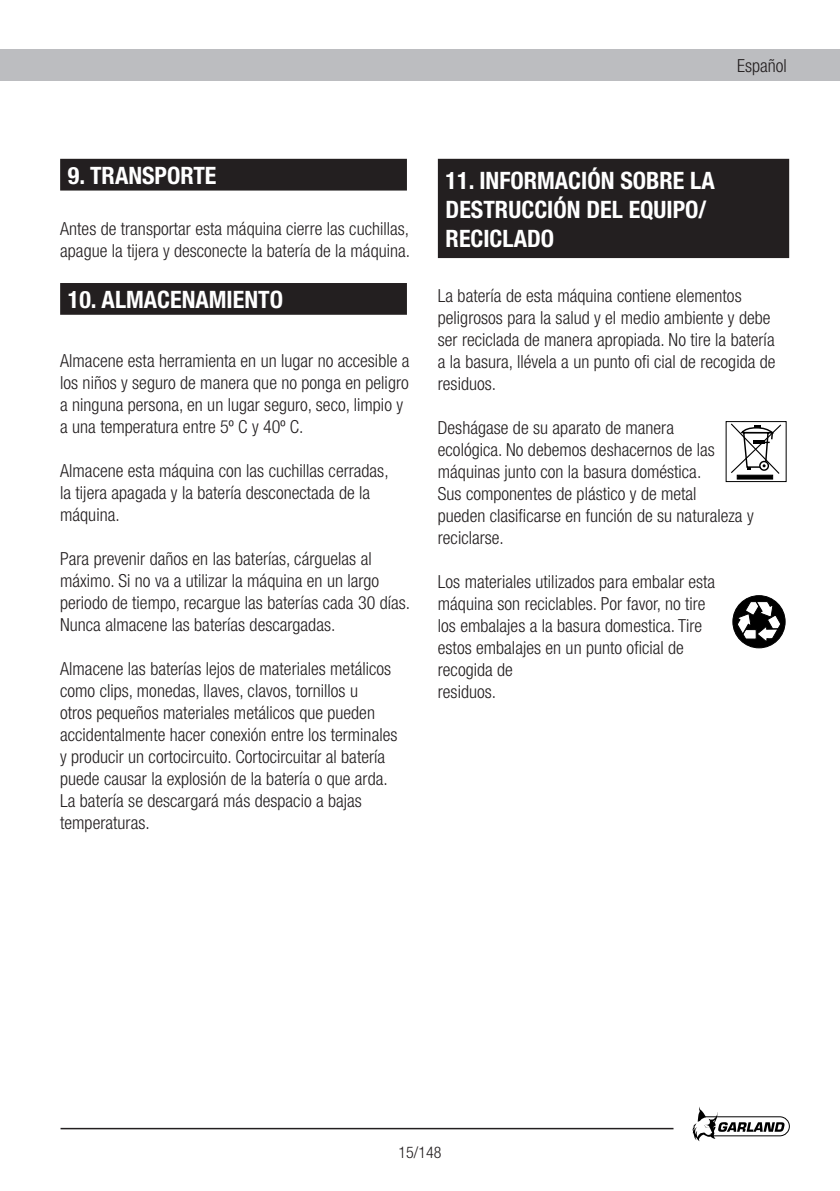
<style>
.page{position:relative;width:840px;height:1191px;background:#fff}
.page>*{position:absolute;margin:0;border:0;box-sizing:border-box;transform-origin:0 0}
.t1{font:700 condensed 24px/28.8px "Helvetica Neue";color:#fff}
.t2{font:300 condensed 18px/22px "Helvetica Neue";color:#231f20}
.t3{font:300 condensed 16px "Helvetica Neue";color:#231f20}
</style>
<div class="page">
<div style="left:0;top:50px;width:839px;height:31px;background:#bcbdc0"></div>
<svg style="left:692px;top:1107px;width:97px;height:34px"></svg>
<hr style="left:60px;top:1127px;width:613px;height:2px;background:#231f20">
<div style="left:61px;top:160px;width:344px;height:29px;background:#231f20"></div>
<div style="left:60px;top:159px;width:346px;height:31px;border:2px solid #231f20"></div>
<div style="left:61px;top:284px;width:344px;height:30px;background:#231f20"></div>
<div style="left:60px;top:283px;width:346px;height:32px;border:2px solid #231f20"></div>
<div style="left:438px;top:160px;width:349px;height:97px;background:#231f20"></div>
<div style="left:437px;top:159px;width:351px;height:99px;border:2px solid #231f20"></div>
<svg style="left:725px;top:421px;width:61px;height:61px"></svg>
<svg style="left:730px;top:423px;width:50px;height:51px"></svg>
<svg style="left:736px;top:475px;width:36px;height:4px"></svg>
<div style="left:732px;top:595px;width:52px;height:53px;background:#000;border-radius:50%"></div>
<div style="left:732px;top:595px;width:52px;height:53px;border:1px solid #000;border-radius:50%"></div>
<svg style="left:736px;top:601px;width:44px;height:41px"></svg>
<p class="t2" style="left:736px;top:55px;width:51px">Español</p>
<h1 class="t1" style="left:68px;top:161px;width:150px">9. TRANSPORTE</h1>
<p class="t2" style="left:60px;top:217px;width:351px">Antes de transportar esta máquina cierre las cuchillas, apague la tijera y desconecte la batería de la máquina.</p>
<h1 class="t1" style="left:68px;top:285px;width:216px">10. ALMACENAMIENTO</h1>
<p class="t2" style="left:60px;top:349px;width:350px">Almacene esta herramienta en un lugar no accesible a los niños y seguro de manera que no ponga en peligro a ninguna persona, en un lugar seguro, seco, limpio y a una temperatura entre 5º C y 40º C.</p>
<p class="t2" style="left:60px;top:459px;width:330px">Almacene esta máquina con las cuchillas cerradas, la tijera apagada y la batería desconectada de la máquina.</p>
<p class="t2" style="left:60px;top:547px;width:351px">Para prevenir daños en las baterías, cárguelas al máximo. Si no va a utilizar la máquina en un largo periodo de tiempo, recargue las baterías cada 30 días.<br>Nunca almacene las baterías descargadas.</p>
<p class="t2" style="left:60px;top:657px;width:338px">Almacene las baterías lejos de materiales metálicos como clips, monedas, llaves, clavos, tornillos u<br>otros pequeños materiales metálicos que pueden accidentalmente hacer conexión entre los terminales y producir un cortocircuito. Cortocircuitar al batería puede causar la explosión de la batería o que arda.<br>La batería se descargará más despacio a bajas temperaturas.</p>
<h1 class="t1" style="left:445px;top:166px;width:270px">11. INFORMACIÓN SOBRE LA<br>DESTRUCCIÓN DEL EQUIPO/<br>RECICLADO</h1>
<p class="t2" style="left:437px;top:284px;width:339px">La batería de esta máquina contiene elementos peligrosos para la salud y el medio ambiente y debe ser reciclada de manera apropiada. No tire la batería a la basura, llévela a un punto ofi cial de recogida de residuos.</p>
<p class="t2" style="left:437px;top:416px;width:317px">Deshágase de su aparato de manera<br>ecológica. No debemos deshacernos de las máquinas junto con la basura doméstica.<br>Sus componentes de plástico y de metal<br>pueden clasificarse en función de su naturaleza y reciclarse.</p>
<p class="t2" style="left:437px;top:570px;width:279px">Los materiales utilizados para embalar esta máquina son reciclables. Por favor, no tire los embalajes a la basura domestica. Tire estos embalajes en un punto oficial de recogida de<br>residuos.</p>
<p class="t3" style="left:398px;top:1143px;width:45px">15/148</p>
</div>
